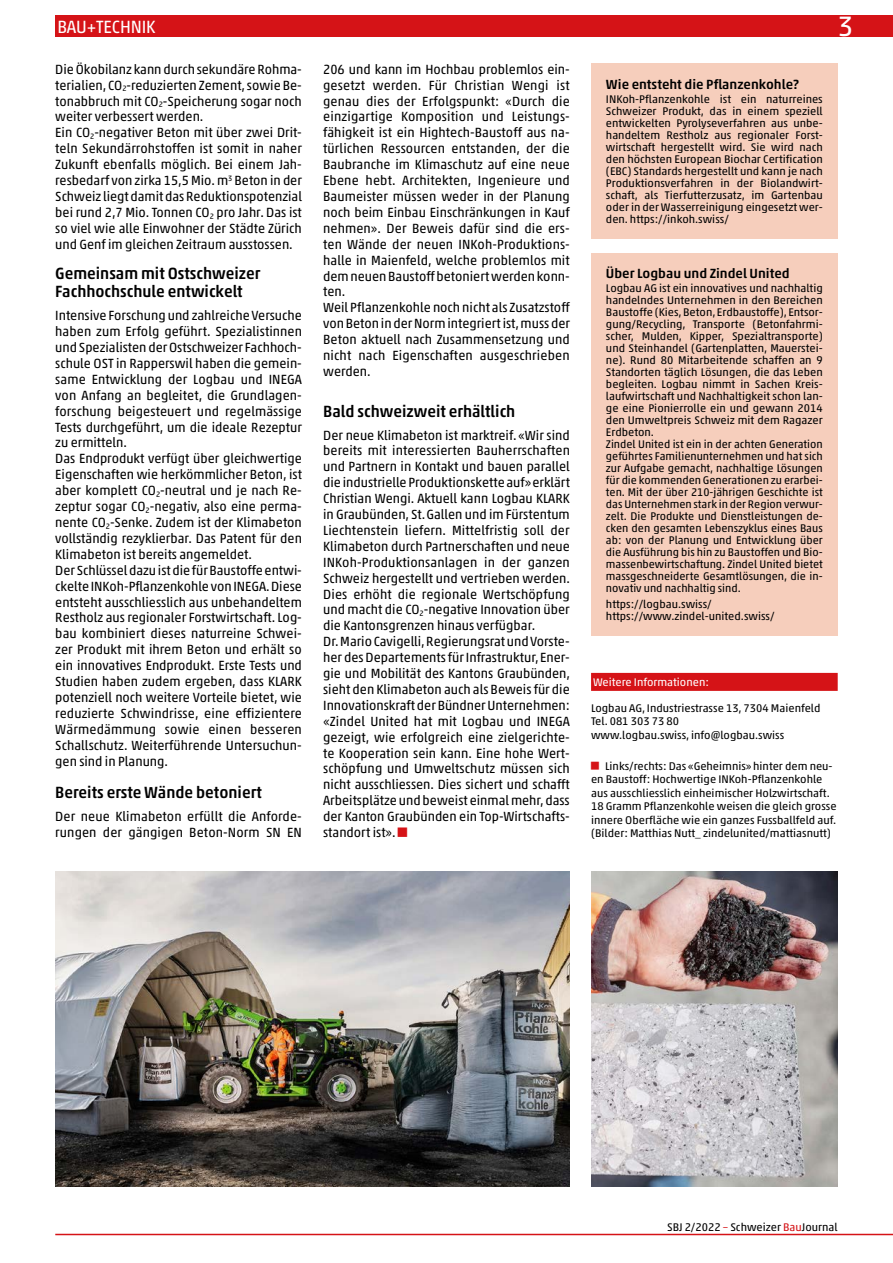
<style>
.page{position:relative;width:893px;height:1263px;background:#fff}
.page>*{position:absolute;margin:0;border:0;box-sizing:border-box;transform-origin:0 0}
.t1{font:28.5px "Akko Pro";color:#fff}
.t2{font:18px "Akko Pro";letter-spacing:-.01em;color:#fff;scale:.95 1}
.SBJ_Zwischentitel{font:500 16.5px/18px "Akko Pro";color:#000;scale:.95 1}
.SBJ_Grundtext{font:13.5px/15.9px "Akko Pro";color:#000;text-align:justify;scale:.95 1}
.SBJ_Kästlititel_klei{font:500 13.5px "Akko Pro";color:#000}
.SBJ_Kästlitext_klein{font:11.25px/12px "Akko Pro";color:#000;text-align:justify}
.SBJ_Legende{font:11.25px/13.5px "Akko Pro";color:#000}
.SBJ_Weitere_Info{font:11.25px "Akko Pro";color:#000}
.SBJ_Weitere_Info_Tit{font:11.25px "Akko Pro";color:#fff}
.s1{color:#d51317}
</style>
<div class="page">
<div style="left:55px;top:16px;width:838px;height:21px;background:#d51317"></div>
<hr style="left:55px;top:1234px;width:838px;height:1px;background:#d51317">
<div style="left:591px;top:673px;width:247px;height:18px;background:#d51317"></div>
<img style="left:591px;top:872px;width:247px;height:314px">
<img style="left:55px;top:872px;width:515px;height:314px">
<div style="left:591px;top:64px;width:247px;height:175px;background:#f6cebc"></div>
<div style="left:591px;top:253px;width:247px;height:383px;background:#f6cebc"></div>
<h2 class="t2" style="left:57px;top:16px;width:105px">BAU+TECHNIK</h2>
<h1 class="t1" style="left:838px;top:9px;width:17px">3</h1>
<p class="SBJ_Grundtext" style="left:55px;top:61px;width:261px">Die Ökobilanz kann durch sekundäre Rohma&shy;terialien, CO<sub>2</sub>-reduzierten Zement, sowie Be&shy;tonabbruch mit CO<sub>2</sub>-Speicherung sogar noch weiter verbessert werden.</p>
<p class="SBJ_Grundtext" style="left:55px;top:125px;width:261px">Ein CO<sub>2</sub>-negativer Beton mit über zwei Drit&shy;teln Sekundärrohstoffen ist somit in naher Zukunft ebenfalls möglich. Bei einem Jah&shy;resbedarf von zirka 15,5 Mio. m<sup>3</sup> Beton in der Schweiz liegt damit das Reduktionspotenzial bei rund 2,7 Mio. Tonnen CO<sub>2</sub> pro Jahr. Das ist so viel wie alle Einwohner der Städte Zürich und Genf im gleichen Zeitraum ausstossen.</p>
<p class="SBJ_Zwischentitel" style="left:55px;top:265px;width:217px">Gemeinsam mit Ostschweizer<br>Fachhochschule entwickelt</p>
<p class="SBJ_Grundtext" style="left:55px;top:307px;width:261px">Intensive Forschung und zahlreiche Versuche haben zum Erfolg geführt. Spezialistinnen und Spezialisten der Ostschweizer Fachhoch&shy;schule OST in Rapperswil haben die gemein&shy;same Entwicklung der Logbau und INEGA von Anfang an begleitet, die Grundlagen&shy;forschung beigesteuert und regelmässige Tests durchgeführt, um die ideale Rezeptur zu ermitteln.</p>
<p class="SBJ_Grundtext" style="left:55px;top:451px;width:261px">Das Endprodukt verfügt über gleichwertige Eigenschaften wie herkömmlicher Beton, ist aber komplett CO<sub>2</sub>-neutral und je nach Re&shy;zeptur sogar CO<sub>2</sub>-negativ, also eine perma&shy;nente CO<sub>2</sub>-Senke. Zudem ist der Klimabeton vollständig rezyklierbar. Das Patent für den Klimabeton ist bereits angemeldet.</p>
<p class="SBJ_Grundtext" style="left:55px;top:562px;width:261px">Der Schlüssel dazu ist die für Baustoffe entwi&shy;ckelte INKoh-Pflanzenkohle von INEGA. Diese entsteht ausschliesslich aus unbehandeltem Restholz aus regionaler Forstwirtschaft. Log&shy;bau kombiniert dieses naturreine Schwei&shy;zer Produkt mit ihrem Beton und erhält so ein innovatives Endprodukt. Erste Tests und Studien haben zudem ergeben, dass KLARK potenziell noch weitere Vorteile bietet, wie reduzierte Schwindrisse, eine effizientere Wärmedämmung sowie einen besseren Schallschutz. Weiterführende Untersuchun&shy;gen sind in Planung.</p>
<p class="SBJ_Zwischentitel" style="left:55px;top:783px;width:219px">Bereits erste Wände betoniert</p>
<p class="SBJ_Grundtext" style="left:55px;top:808px;width:261px">Der neue Klimabeton erfüllt die Anforde&shy;rungen der gängigen Beton-Norm SN EN</p>
<p class="SBJ_Grundtext" style="left:323px;top:61px;width:261px">206 und kann im Hochbau problemlos ein&shy;gesetzt werden. Für Christian Wengi ist genau dies der Erfolgspunkt: «Durch die einzigartige Komposition und Leistungs&shy;fähigkeit ist ein Hightech-Baustoff aus na&shy;türlichen Ressourcen entstanden, der die Baubranche im Klimaschutz auf eine neue Ebene hebt. Architekten, Ingenieure und Baumeister müssen weder in der Planung noch beim Einbau Einschränkungen in Kauf nehmen». Der Beweis dafür sind die ers&shy;ten Wände der neuen INKoh-Produktions&shy;halle in Maienfeld, welche problemlos mit dem neuen Baustoff betoniert werden konn&shy;ten.</p>
<p class="SBJ_Grundtext" style="left:323px;top:300px;width:261px">Weil Pflanzenkohle noch nicht als Zusatzstoff von Beton in der Norm integriert ist, muss der Beton aktuell nach Zusammensetzung und nicht nach Eigenschaften ausgeschrieben werden.</p>
<p class="SBJ_Zwischentitel" style="left:323px;top:402px;width:204px">Bald schweizweit erhältlich</p>
<p class="SBJ_Grundtext" style="left:323px;top:427px;width:261px">Der neue Klimabeton ist marktreif. «Wir sind bereits mit interessierten Bauherrschaften und Partnern in Kontakt und bauen parallel die industrielle Produktionskette auf» erklärt Christian Wengi. Aktuell kann Logbau KLARK in Graubünden, St.Gallen und im Fürstentum Liechtenstein liefern. Mittelfristig soll der Klimabeton durch Partnerschaften und neue INKoh-Produktionsanlagen in der ganzen Schweiz hergestellt und vertrieben werden.<br>Dies erhöht die regionale Wertschöpfung und macht die CO<sub>2</sub>-negative Innovation über die Kantonsgrenzen hinaus verfügbar.</p>
<p class="SBJ_Grundtext" style="left:323px;top:633px;width:261px">Dr. Mario Cavigelli, Regierungsrat und Vorste&shy;her des Departements für Infrastruktur, Ener&shy;gie und Mobilität des Kantons Graubünden, sieht den Klimabeton auch als Beweis für die Innovationskraft der Bündner Unternehmen: «Zindel United hat mit Logbau und INEGA gezeigt, wie erfolgreich eine zielgerichte&shy;te Kooperation sein kann. Eine hohe Wert&shy;schöpfung und Umweltschutz müssen sich nicht ausschliessen. Dies sichert und schafft Arbeitsplätze und beweist einmal mehr, dass der Kanton Graubünden ein Top-Wirtschafts&shy;standort ist».</p>
<p class="SBJ_Kästlititel_klei" style="left:606px;top:76px;width:195px">Wie entsteht die Pflanzenkohle?</p>
<p class="SBJ_Kästlitext_klein" style="left:606px;top:93px;width:218px">INKoh-Pflanzenkohle ist ein naturreines Schweizer Produkt, das in einem speziell entwickelten Pyrolyseverfahren aus unbe&shy;handeltem Restholz aus regionaler Forst&shy;wirtschaft hergestellt wird. Sie wird nach den höchsten European Biochar Certification (EBC) Standards hergestellt und kann je nach Produktionsverfahren in der Biolandwirt&shy;schaft, als Tierfutterzusatz, im Gartenbau oder in der Wasserreinigung eingesetzt wer&shy;den. https://inkoh.swiss/</p>
<p class="SBJ_Kästlititel_klei" style="left:606px;top:265px;width:185px">Über Logbau und Zindel United</p>
<p class="SBJ_Kästlitext_klein" style="left:606px;top:282px;width:218px">Logbau AG ist ein innovatives und nachhaltig handelndes Unternehmen in den Bereichen Baustoffe (Kies, Beton, Erdbaustoffe), Entsor&shy;gung/Recycling, Transporte (Betonfahrmi&shy;scher, Mulden, Kipper, Spezialtransporte) und Steinhandel (Gartenplatten, Mauerstei&shy;ne). Rund 80 Mitarbeitende schaffen an 9<br>Standorten täglich Lösungen, die das Leben begleiten. Logbau nimmt in Sachen Kreis&shy;laufwirtschaft und Nachhaltigkeit schon lan&shy;ge eine Pionierrolle ein und gewann 2014 den Umweltpreis Schweiz mit dem Ragazer Erdbeton.</p>
<p class="SBJ_Kästlitext_klein" style="left:606px;top:438px;width:218px">Zindel United ist ein in der achten Generation geführtes Familienunternehmen und hat sich zur Aufgabe gemacht, nachhaltige Lösungen für die kommenden Generationen zu erarbei&shy;ten. Mit der über 210-jährigen Geschichte ist das Unternehmen stark in der Region verwur&shy;zelt. Die Produkte und Dienstleistungen de&shy;cken den gesamten Lebenszyklus eines Baus ab: von der Planung und Entwicklung über die Ausführung bis hin zu Baustoffen und Bio&shy;massenbewirtschaftung. Zindel United bietet massgeschneiderte Gesamtlösungen, die in&shy;novativ und nachhaltig sind.</p>
<p class="SBJ_Kästlitext_klein" style="left:606px;top:598px;width:107px">https://logbau.swiss/</p>
<p class="SBJ_Kästlitext_klein" style="left:606px;top:610px;width:170px">https://www.zindel-united.swiss/</p>
<p class="SBJ_Weitere_Info_Tit" style="left:593px;top:675px;width:117px">Weitere Informationen:</p>
<p class="SBJ_Weitere_Info" style="left:591px;top:701px;width:231px">Logbau AG, Industriestrasse 13, 7304 Maienfeld</p>
<p class="SBJ_Weitere_Info" style="left:591px;top:715px;width:90px">Tel. 081 303 73 80</p>
<p class="SBJ_Weitere_Info" style="left:591px;top:728px;width:195px">www.logbau.swiss, info@logbau.swiss</p>
<p class="SBJ_Legende" style="left:591px;top:759px;width:247px;text-indent:14px">Links/rechts: Das «Geheimnis» hinter dem neu&shy;en Baustoff: Hochwertige INKoh-Pflanzenkohle aus ausschliesslich einheimischer Holzwirtschaft.<br>18 Gramm Pflanzenkohle weisen die gleich grosse innere Oberfläche wie ein ganzes Fussballfeld auf. (Bilder: Matthias Nutt_ zindelunited/mattiasnutt)</p>
<p class="SBJ_Kästlitext_klein" style="left:667px;top:1221px;width:172px">SBJ 2/2022 <span class="s1">–</span> Schweizer <span class="s1">Bau</span>Journal</p>
</div>
